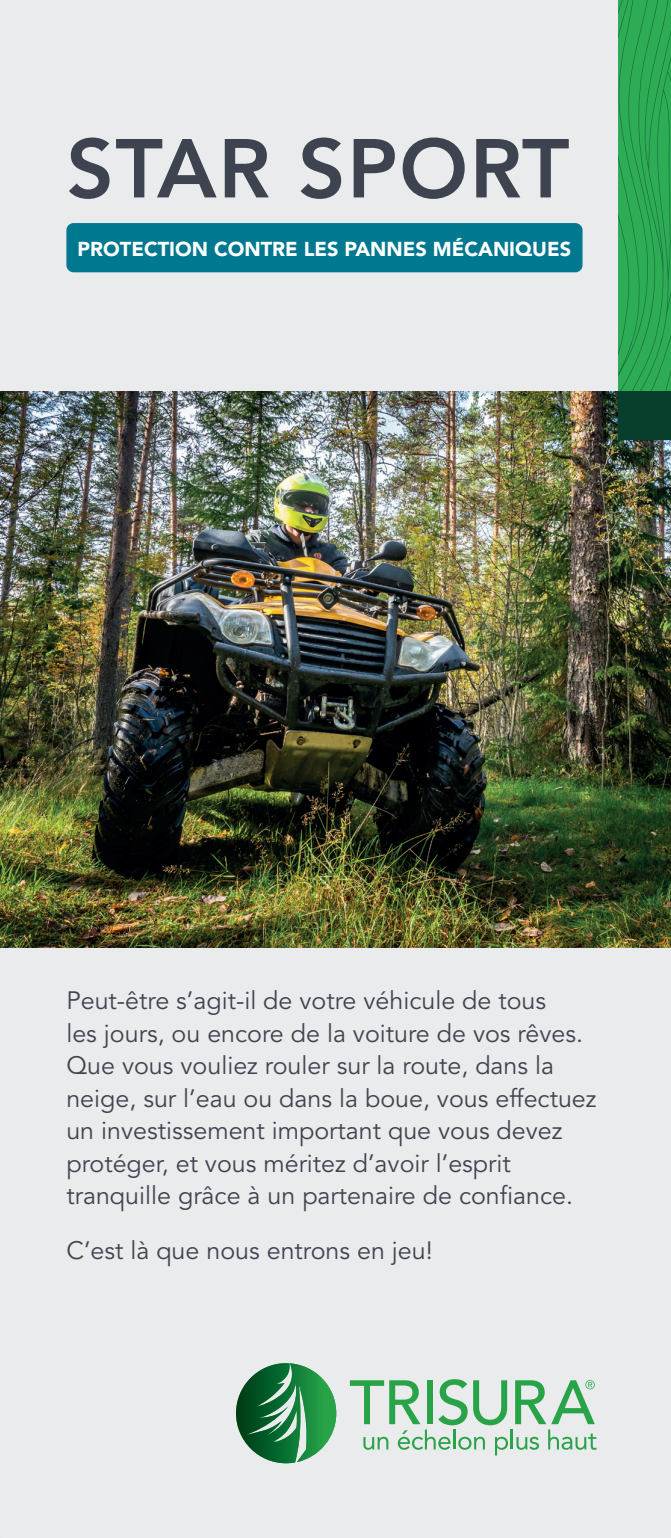
<style>
.page{position:relative;width:671px;height:1538px;background:#fff}
.page>*{position:absolute;margin:0;border:0;box-sizing:border-box;transform-origin:0 0}
.t1{font:800 82.5px "Avenir LT Std";letter-spacing:.02em;color:#3e444f}
.t2{font:25px/32.5px "Avenir LT Std";color:#3e444f}
.t3{font:900 20px "Avenir LT Std";color:#fff}
</style>
<div class="page">
<div style="left:0;top:0;width:670px;height:1538px;background:#e9ebed"></div>
<div style="left:66px;top:223px;width:516px;height:49px;background:#00788f;border-radius:7px"></div>
<img style="left:236px;top:1363px;width:100px;height:100px">
<svg style="left:349px;top:1379px;width:158px;height:76px"></svg>
<hr style="left:510px;top:1429px;width:2px;height:20px;background:#29a347">
<svg style="left:515px;top:1380px;width:81px;height:69px"></svg>
<img style="left:0;top:391px;width:670px;height:556px">
<div style="left:618px;top:391px;width:52px;height:48px;background:#083f2c"></div>
<svg style="left:618px;top:0;width:53px;height:392px;background:#2ba652"></svg>
<h1 class="t1" style="left:66px;top:120px;width:504px">STAR SPORT</h1>
<p class="t3" style="left:78px;top:237px;width:494px">PROTECTION CONTRE LES PANNES MÉCANIQUES</p>
<p class="t2" style="left:66px;top:985px;width:531px">Peut-être s’agit-il de votre véhicule de tous<br>les jours, ou encore de la voiture de vos rêves.<br>Que vous vouliez rouler sur la route, dans la neige, sur l’eau ou dans la boue, vous effectuez un investissement important que vous devez protéger, et vous méritez d’avoir l’esprit tranquille grâce à un partenaire de confiance.</p>
<p class="t2" style="left:66px;top:1235px;width:367px">C’est là que nous entrons en jeu!</p>
</div>
